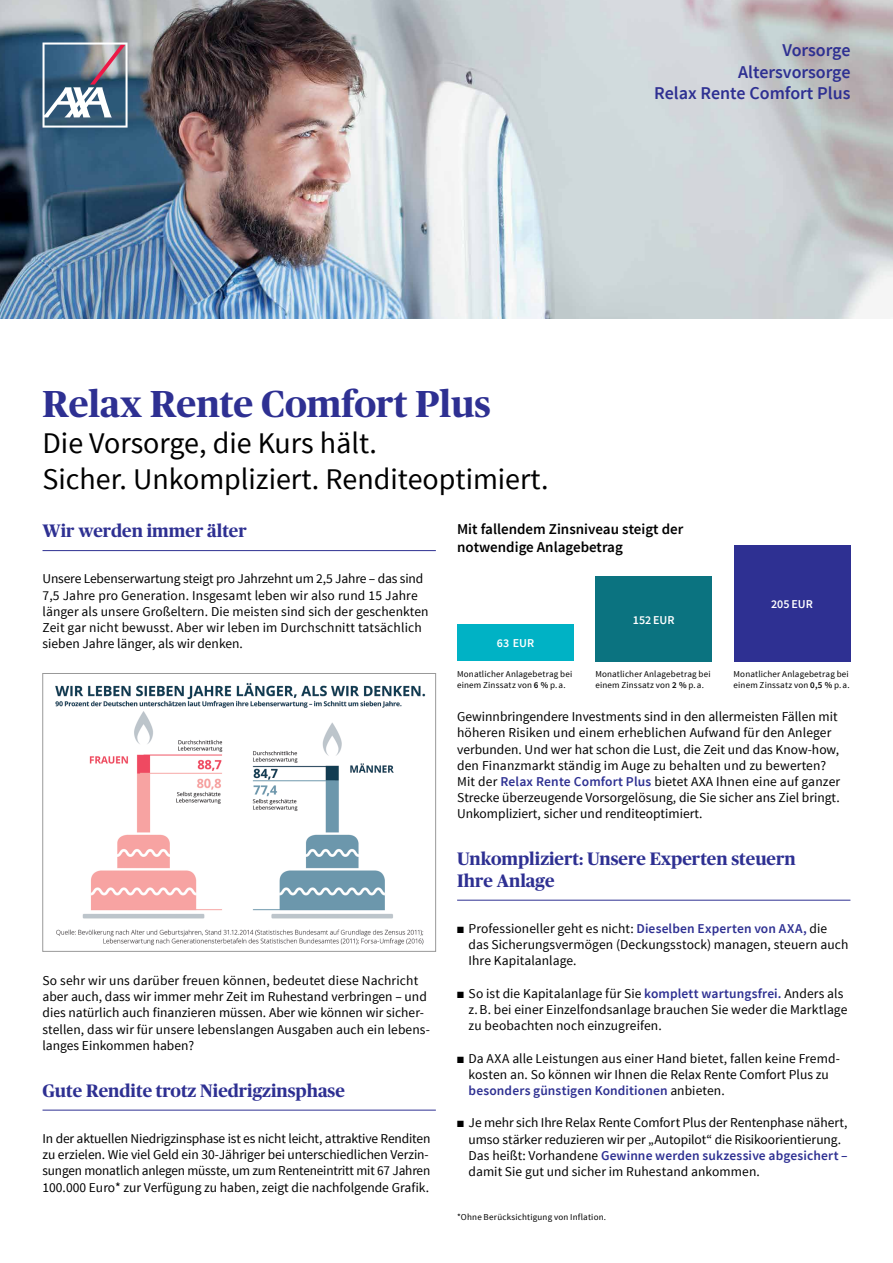
<style>
.page{position:relative;width:893px;height:1263px;background:#fff}
.page>*{position:absolute;margin:0;border:0;box-sizing:border-box;transform-origin:0 0}
.t1{font:700 37.5px "Publico Headline";color:#2e3092}
.t2{font:30px/36px "Source Sans Pro";color:#000}
.t3{font:700 18px/21.6px "Publico Headline";color:#2e3092}
.t4{font:600 18px/21.6px "Source Sans Pro";color:#2e3092;text-align:right}
.t5{font:600 15px/18px "Source Sans Pro";color:#000}
.t6{font:13.5px/16.2px "Source Sans Pro";color:#000}
.t7{font:600 12px "Source Sans Pro";color:#fff}
.t8{font:9px/10.8px "Source Sans Pro";letter-spacing:.02em;color:#000}
.s1{font-weight:600}
.s2{font-weight:600;color:#2e3092}
</style>
<div class="page">
<img style="left:0;top:0;width:893px;height:319px">
<svg style="left:43px;top:43px;width:85px;height:85px"></svg>
<hr style="left:43px;top:550px;width:393px;height:1px;background:#2e3092">
<hr style="left:43px;top:1110px;width:393px;height:1px;background:#2e3092">
<img style="left:55px;top:682px;width:371px;height:264px">
<div style="left:43px;top:673px;width:393px;height:278px;border:1px solid #999"></div>
<hr style="left:457px;top:900px;width:393px;height:1px;background:#2e3092">
<div style="left:733px;top:546px;width:117px;height:116px;background:#2e3092"></div>
<div style="left:595px;top:576px;width:117px;height:86px;background:#0b7380"></div>
<div style="left:457px;top:624px;width:117px;height:36px;background:#00b2c5"></div>
<h3 class="t4" style="left:654px;top:40px;width:198px">Vorsorge<br>Altersvorsorge<br>Relax Rente Comfort Plus</h3>
<h1 class="t1" style="left:43px;top:377px;width:450px">Relax Rente Comfort Plus</h1>
<h2 class="t2" style="left:43px;top:426px;width:508px">Die Vorsorge, die Kurs hält.<br>Sicher. Unkompliziert. Renditeoptimiert.</h2>
<h3 class="t3" style="left:43px;top:519px;width:206px">Wir werden immer älter</h3>
<p class="t6" style="left:43px;top:571px;width:387px">Unsere Lebenserwartung steigt pro Jahrzehnt um 2,5 Jahre – das sind 7,5 Jahre pro Generation. Insgesamt leben wir also rund 15 Jahre länger als unsere Großeltern. Die meisten sind sich der geschenkten Zeit gar nicht bewusst. Aber wir leben im Durchschnitt tatsächlich sieben Jahre länger, als wir denken.</p>
<p class="t5" style="left:457px;top:521px;width:228px">Mit fallendem Zinsniveau steigt der notwendige Anlagebetrag</p>
<p class="t7" style="left:633px;top:612px;width:43px">152 EUR</p>
<p class="t7" style="left:497px;top:635px;width:39px">63 EUR</p>
<p class="t7" style="left:771px;top:597px;width:43px">205 EUR</p>
<p class="t6" style="left:43px;top:973px;width:389px">So sehr wir uns darüber freuen können, bedeutet diese Nachricht aber auch, dass wir immer mehr Zeit im Ruhestand verbringen – und dies natürlich auch finanzieren müssen. Aber wie können wir sicher&shy;stellen, dass wir für unsere lebenslangen Ausgaben auch ein lebens&shy;langes Einkommen haben?</p>
<h3 class="t3" style="left:43px;top:1079px;width:304px">Gute Rendite trotz Niedrigzinsphase</h3>
<p class="t6" style="left:43px;top:1130px;width:389px">In der aktuellen Niedrigzinsphase ist es nicht leicht, attraktive Renditen zu erzielen. Wie viel Geld ein 30-Jähriger bei unterschiedlichen Verzin&shy;sungen monatlich anlegen müsste, um zum Renteneintritt mit 67 Jahren 100.000 Euro* zur Verfügung zu haben, zeigt die nachfolgende Grafik.</p>
<p class="t8" style="left:457px;top:669px;width:117px">Monatlicher Anlagebetrag bei einem Zinssatz von <span class="s1">6 %</span> p.a.</p>
<p class="t8" style="left:595px;top:669px;width:117px">Monatlicher Anlagebetrag bei einem Zinssatz von <span class="s1">2 %</span> p.a.</p>
<p class="t8" style="left:733px;top:669px;width:118px">Monatlicher Anlagebetrag bei einem Zinssatz von <span class="s1">0,5 %</span> p.a.</p>
<p class="t6" style="left:457px;top:709px;width:385px">Gewinnbringendere Investments sind in den allermeisten Fällen mit höheren Risiken und einem erheblichen Aufwand für den Anleger verbunden. Und wer hat schon die Lust, die Zeit und das Know-how, den Finanzmarkt ständig im Auge zu behalten und zu bewerten?<br>Mit der <span class="s2">Relax Rente Comfort Plus</span> bietet AXA Ihnen eine auf ganzer Strecke überzeugende Vorsorgelösung, die Sie sicher ans Ziel bringt.<br>Unkompliziert, sicher und renditeoptimiert.</p>
<h3 class="t3" style="left:457px;top:847px;width:340px">Unkompliziert: Unsere Experten steuern<br>Ihre Anlage</h3>
<p class="t6" style="left:469px;top:921px;width:381px;text-indent:-11px">■ Professioneller geht es nicht: <span class="s2">Dieselben Experten von AXA,</span> die das Sicherungsvermögen (Deckungsstock) managen, steuern auch<br>Ihre Kapitalanlage.</p>
<p class="t6" style="left:469px;top:985px;width:380px;text-indent:-11px">■ So ist die Kapitalanlage für Sie <span class="s2">komplett wartungsfrei.</span> Anders als z.B. bei einer Einzelfondsanlage brauchen Sie weder die Marktlage zu beobachten noch einzugreifen.</p>
<p class="t6" style="left:469px;top:1050px;width:373px;text-indent:-11px">■ Da AXA alle Leistungen aus einer Hand bietet, fallen keine Fremd&shy;kosten an. So können wir Ihnen die Relax Rente Comfort Plus zu <span class="s2">besonders günstigen Konditionen</span> anbieten.</p>
<p class="t6" style="left:469px;top:1115px;width:381px;text-indent:-11px">■ Je mehr sich Ihre Relax Rente Comfort Plus der Rentenphase nähert, umso stärker reduzieren wir per „Autopilot“ die Risikoorientierung.<br>Das heißt: Vorhandene <span class="s2">Gewinne werden sukzessive abgesichert – </span>damit Sie gut und sicher im Ruhestand ankommen.</p>
<p class="t8" style="left:457px;top:1212px;width:150px">*Ohne Berücksichtigung von Inflation.</p>
</div>
